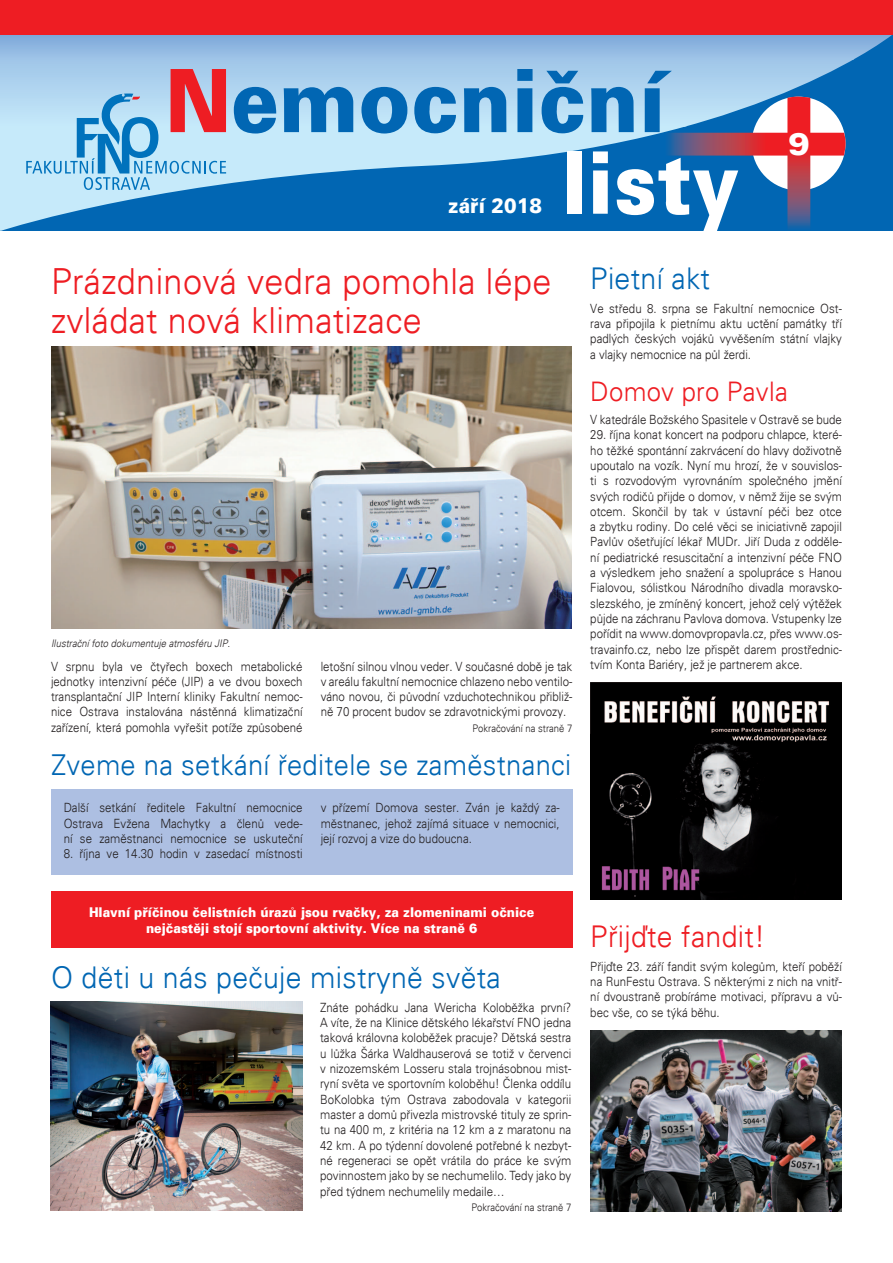
<style>
.page{position:relative;width:893px;height:1263px;background:#fff}
.page>*{position:absolute;margin:0;border:0;box-sizing:border-box;transform-origin:0 0}
.t1{font:36px/39px "USA Light";letter-spacing:.01em;color:#ee1d23;scale:.95 1}
.t2{font:31.5px "USA Black";color:#fff}
.t3{font:30px "USA Light";letter-spacing:.01em;color:#0166b3;scale:.95 1}
.t4{font:30px "USA Light";letter-spacing:.01em;color:#ee1d23;scale:.95 1}
.t5{font:28.8px "USA Light";letter-spacing:.01em;color:#0166b3;scale:.95 1}
.t6{font:27px "USA Light";letter-spacing:.01em;color:#ee1d23;scale:.95 1}
.t7{font:21px "USA Black";letter-spacing:.01em;color:#fff;scale:.89 1}
.t8{font:13.5px/16.5px "USA Black";color:#fff;text-align:center;scale:.91 1}
.t9{font:12.75px/15.3px "USA Light";color:#231f20;text-align:justify;scale:.9 1}
.t10{font:10.5px "USA Light";color:#231f20;scale:.9 1}
.t11{font:italic 10.5px "USA Light";color:#231f20;scale:.9 1}
</style>
<div class="page">
<svg style="left:0;top:34px;width:893px;height:197px;background:#67a3d4"></svg>
<div style="left:0;top:0;width:893px;height:34px;background:#ee1d23"></div>
<svg style="left:26px;top:69px;width:200px;height:121px;background:#a7bcd7"></svg>
<svg style="left:234px;top:87px;width:42px;height:47px;background:#3d8dc8"></svg>
<svg style="left:284px;top:87px;width:69px;height:45px;background:#3b8cc7"></svg>
<svg style="left:361px;top:87px;width:46px;height:47px;background:#4391ca"></svg>
<svg style="left:414px;top:87px;width:42px;height:46px;background:#4a95cd"></svg>
<svg style="left:464px;top:87px;width:42px;height:45px;background:#3286c4"></svg>
<svg style="left:517px;top:69px;width:16px;height:63px"></svg>
<svg style="left:542px;top:71px;width:41px;height:62px;background:#5199cf"></svg>
<div style="left:567px;top:151px;width:14px;height:63px;background:#fff"></div>
<svg style="left:591px;top:71px;width:255px;height:160px"></svg>
<img style="left:51px;top:347px;width:520px;height:281px">
<div style="left:51px;top:789px;width:521px;height:86px;background:#adbfe2"></div>
<div style="left:51px;top:891px;width:521px;height:56px;background:#ee1d23"></div>
<img style="left:51px;top:1001px;width:252px;height:210px">
<img style="left:590px;top:1030px;width:252px;height:182px">
<img style="left:590px;top:682px;width:252px;height:217px">
<h3 class="t7" style="left:448px;top:193px;width:107px">září 2018</h3>
<h1 class="t1" style="left:51px;top:261px;width:528px">Prázdninová vedra pomohla lépe zvládat nová klimatizace</h1>
<p class="t11" style="left:51px;top:638px;width:200px">Ilustrační foto dokumentuje atmosféru JIP.</p>
<h2 class="t2" style="left:788px;top:125px;width:23px">9</h2>
<h3 class="t3" style="left:590px;top:261px;width:128px">Pietní akt</h3>
<p class="t9" style="left:590px;top:300px;width:281px">Ve středu 8. srpna se Fakultní nemocnice Ost&shy;rava připojila k pietnímu aktu uctění památky tří padlých českých vojáků vyvěšením státní vlajky a vlajky nemocnice na půl žerdi.</p>
<h3 class="t6" style="left:590px;top:376px;width:209px">Domov pro Pavla</h3>
<p class="t9" style="left:590px;top:412px;width:281px">V katedrále Božského Spasitele v Ostravě se bude</p>
<p class="t9" style="left:590px;top:427px;width:281px">29. října konat koncert na podporu chlapce, které&shy;ho těžké spontánní zakrvácení do hlavy doživotně upoutalo na vozík. Nyní mu hrozí, že v souvislos&shy;ti s rozvodovým vyrovnáním společného jmění svých rodičů přijde o domov, v němž žije se svým otcem. Skončil by tak v ústavní péči bez otce a zbytku rodiny. Do celé věci se iniciativně zapojil Pavlův ošetřující lékař MUDr. Jiří Duda z odděle&shy;ní pediatrické resuscitační a intenzivní péče FNO a výsledkem jeho snažení a spolupráce s Hanou Fialovou, sólistkou Národního divadla moravsko&shy;slezského, je zmíněný koncert, jehož celý výtěžek půjde na záchranu Pavlova domova. Vstupenky lze pořídit na www.domovpropavla.cz, přes www.os&shy;travainfo.cz, nebo lze přispět darem prostřednic-</p>
<p class="t9" style="left:321px;top:658px;width:281px">letošní silnou vlnou veder. V současné době je tak</p>
<p class="t9" style="left:590px;top:656px;width:237px">tvím Konta Bariéry, jež je partnerem akce.</p>
<p class="t9" style="left:321px;top:673px;width:281px">v areálu fakultní nemocnice chlazeno nebo ventilo&shy;váno novou, či původní vzduchotechnikou přibliž&shy;ně 70 procent budov se zdravotnickými provozy.</p>
<p class="t10" style="left:472px;top:722px;width:112px">Pokračování na straně 7</p>
<p class="t9" style="left:51px;top:658px;width:281px">V srpnu byla ve čtyřech boxech metabolické jednotky intenzivní péče (JIP) a ve dvou boxech transplantační JIP Interní kliniky Fakultní nemoc&shy;nice Ostrava instalována nástěnná klimatizační zařízení, která pomohla vyřešit potíže způsobené</p>
<h3 class="t5" style="left:51px;top:748px;width:549px">Zveme na setkání ředitele se zaměstnanci</h3>
<p class="t9" style="left:64px;top:800px;width:267px">Další setkání ředitele Fakultní nemocnice Ostrava Evžena Machytky a členů vede&shy;ní se zaměstnanci nemocnice se uskuteční</p>
<p class="t9" style="left:64px;top:846px;width:267px">8. října ve 14.30 hodin v zasedací místnosti</p>
<p class="t9" style="left:321px;top:800px;width:267px">v přízemí Domova sester. Zván je každý za&shy;městnanec, jehož zajímá situace v nemocnici, její rozvoj a vize do budoucna.</p>
<p class="t8" style="left:89px;top:903px;width:491px">Hlavní příčinou čelistních úrazů jsou rvačky, za zlomeninami očnice nejčastěji stojí sportovní aktivity. Více na straně 6</p>
<h3 class="t3" style="left:51px;top:960px;width:475px">O děti u nás pečuje mistryně světa</h3>
<p class="t9" style="left:320px;top:999px;width:281px">Znáte pohádku Jana Wericha Koloběžka první?<br>A víte, že na Klinice dětského lékařství FNO jedna taková královna koloběžek pracuje? Dětská sestra u lůžka Šárka Waldhauserová se totiž v červenci v nizozemském Losseru stala trojnásobnou mist&shy;ryní světa ve sportovním koloběhu! Členka oddílu BoKolobka tým Ostrava zabodovala v kategorii master a domů přivezla mistrovské tituly ze sprin&shy;tu na 400 m, z kritéria na 12 km a z maratonu na 42 km. A po týdenní dovolené potřebné k nezbyt&shy;né regeneraci se opět vrátila do práce ke svým povinnostem jako by se nechumelilo. Tedy jako by před týdnem nechumelily medaile…</p>
<p class="t10" style="left:471px;top:1201px;width:112px">Pokračování na straně 7</p>
<h3 class="t4" style="left:590px;top:919px;width:186px">Přijďte fandit!</h3>
<p class="t9" style="left:590px;top:958px;width:281px">Přijďte 23. září fandit svým kolegům, kteří poběží na RunFestu Ostrava. S některými z nich na vnitř&shy;ní dvoustraně probíráme motivaci, přípravu a vů&shy;bec vše, co se týká běhu.</p>
</div>
